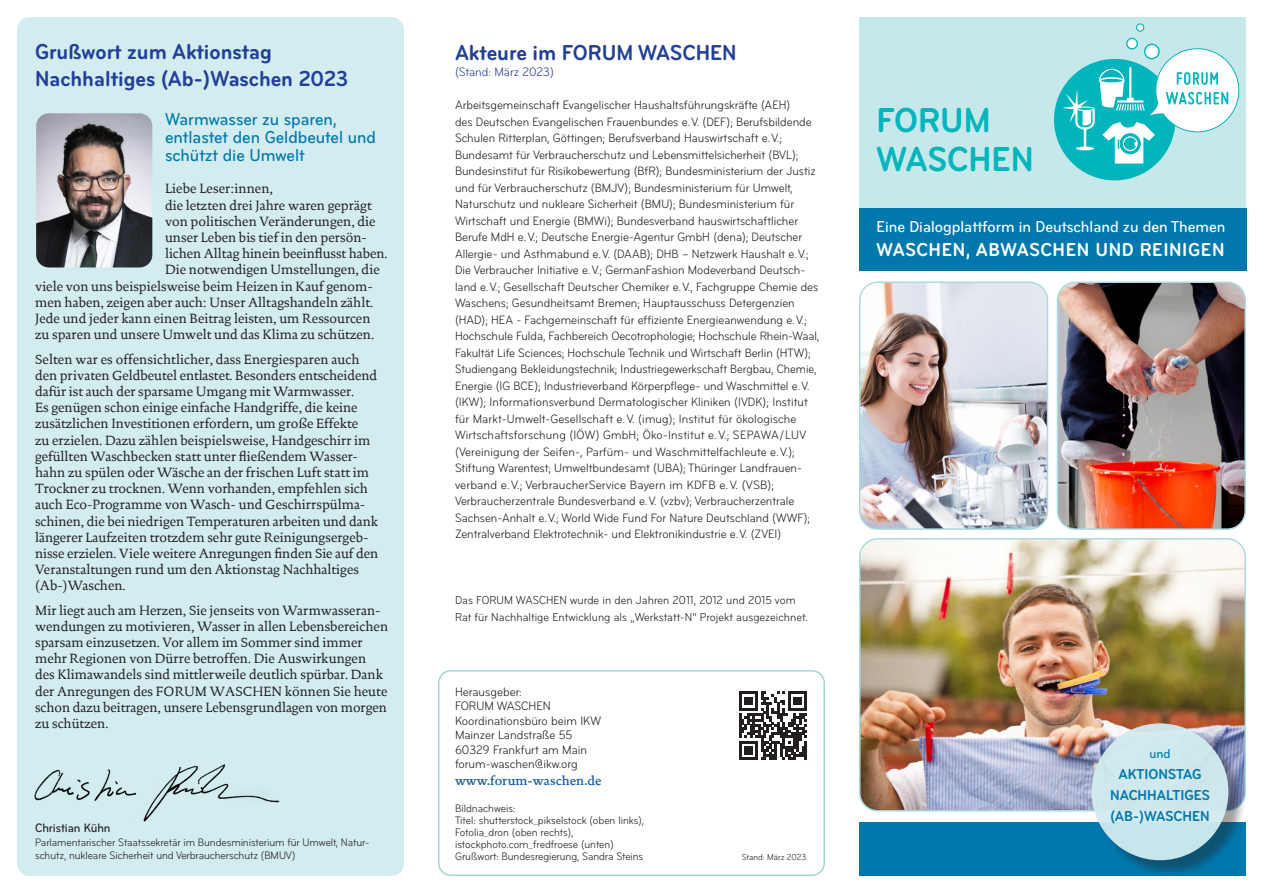
<style>
.page{position:relative;width:1263px;height:893px;background:#fff}
.page>*{position:absolute;margin:0;border:0;box-sizing:border-box;transform-origin:0 0}
.t1{font:700 condensed 36px/39px "Bryant";color:#00b5bc}
.t2{font:700 condensed 22.5px/27px "Bryant";color:#223f99}
.t3{font:700 condensed 19.5px "Bryant";letter-spacing:.03em;color:#fff}
.t4{font:500 condensed 18px/18px "Bryant";color:#0078ae}
.t5{font:500 condensed 16.5px "Bryant";color:#fff}
.t6{font:700 condensed 15px/21px "Bryant";color:#0078ae;text-align:center}
.t7{font:13.5px/16.2px "Documenta Dtl";color:#231f20}
.t8{font:500 condensed 13.5px "Bryant";color:#0078ae}
.t9{font:condensed 12.75px/14.4px "Bryant";color:#231f20}
.t10{font:500 12.75px "Documenta Dtl";color:#175d9e}
.t11{font:condensed 12.75px "Bryant";color:#223f99}
.t12{font:500 condensed 12.75px "Bryant";letter-spacing:-.005em;color:#231f20}
.t13{font:condensed 12.6px/16.5px "Bryant";color:#231f20}
.t14{font:condensed 12px/16.5px "Bryant";letter-spacing:.005em;color:#231f20}
.t15{font:condensed 11.25px/12px "Bryant";letter-spacing:-.005em;color:#231f20}
.t16{font:condensed 9px "Bryant";color:#231f20}
</style>
<div class="page">
<div style="left:859px;top:17px;width:387px;height:194px;background:#c7e8eb"></div>
<div style="left:859px;top:208px;width:387px;height:63px;background:#0078ae"></div>
<img style="left:860px;top:541px;width:383px;height:270px">
<div style="left:859px;top:538px;width:387px;height:273px;border:2px solid #a8dce0;border-radius:18px"></div>
<img style="left:862px;top:284px;width:185px;height:243px">
<div style="left:859px;top:281px;width:189px;height:249px;border:2px solid #a8dce0;border-radius:18px"></div>
<img style="left:1057px;top:284px;width:186px;height:243px">
<div style="left:1057px;top:281px;width:189px;height:249px;border:2px solid #a8dce0;border-radius:18px"></div>
<div style="left:438px;top:670px;width:387px;height:206px;border:2px solid #a1d8d2;border-radius:12px"></div>
<div style="left:17px;top:17px;width:387px;height:859px;background:#d2ecef;border-radius:13px"></div>
<div style="left:859px;top:822px;width:387px;height:53px;background:#0078ae"></div>
<div style="left:1094px;top:726px;width:152px;height:152px;background:#231f20;opacity:.45"></div>
<div style="left:1091px;top:723px;width:137px;height:137px;background:#d2ecef;border-radius:50%"></div>
<svg style="left:739px;top:691px;width:68px;height:69px"></svg>
<svg style="left:1136px;top:23px;width:8px;height:9px"></svg>
<svg style="left:1054px;top:38px;width:185px;height:142px"></svg>
<img style="left:36px;top:113px;width:116px;height:154px">
<img style="left:34px;top:764px;width:246px;height:58px">
<h2 class="t2" style="left:35px;top:38px;width:314px">Grußwort zum Aktionstag<br>Nachhaltiges (Ab-)Waschen 2023</h2>
<h3 class="t4" style="left:165px;top:110px;width:212px">Warmwasser zu sparen, entlastet den Geldbeutel und schützt die Umwelt</h3>
<p class="t7" style="left:165px;top:181px;width:109px">Liebe Leser:innen,</p>
<p class="t7" style="left:165px;top:197px;width:208px">die letzten drei Jahre waren geprägt</p>
<p class="t7" style="left:165px;top:213px;width:212px">von politischen Veränderungen, die</p>
<p class="t7" style="left:165px;top:229px;width:203px">unser Leben bis tief in den persön-</p>
<p class="t7" style="left:165px;top:245px;width:224px">lichen Alltag hinein beeinflusst haben.</p>
<p class="t7" style="left:165px;top:262px;width:216px">Die notwendigen Umstellungen, die</p>
<p class="t7" style="left:35px;top:278px;width:339px">viele von uns beispielsweise beim Heizen in Kauf genom-</p>
<p class="t7" style="left:35px;top:294px;width:340px">men haben, zeigen aber auch: Unser Alltagshandeln zählt.</p>
<p class="t7" style="left:35px;top:310px;width:337px">Jede und jeder kann einen Beitrag leisten, um Ressourcen</p>
<p class="t7" style="left:35px;top:326px;width:340px">zu sparen und unsere Umwelt und das Klima zu schützen.</p>
<p class="t7" style="left:35px;top:351px;width:345px">Selten war es offensichtlicher, dass Energiesparen auch den privaten Geldbeutel entlastet. Besonders entscheidend dafür ist auch der sparsame Umgang mit Warmwasser.<br>Es genügen schon einige einfache Handgriffe, die keine zusätzlichen Investitionen erfordern, um große Effekte<br>zu erzielen. Dazu zählen beispielsweise, Handgeschirr im gefüllten Waschbecken statt unter fließendem Wasser&shy;hahn zu spülen oder Wäsche an der frischen Luft statt im Trockner zu trocknen. Wenn vorhanden, empfehlen sich auch Eco-Programme von Wasch- und Geschirrspülma&shy;schinen, die bei niedrigen Temperaturen arbeiten und dank längerer Laufzeiten trotzdem sehr gute Reinigungsergeb&shy;nisse erzielen. Viele weitere Anregungen finden Sie auf den Veranstaltungen rund um den Aktionstag Nachhaltiges (Ab-)Waschen.</p>
<p class="t7" style="left:35px;top:602px;width:355px">Mir liegt auch am Herzen, Sie jenseits von Warmwasseran&shy;wendungen zu motivieren, Wasser in allen Lebensbereichen sparsam einzusetzen. Vor allem im Sommer sind immer mehr Regionen von Dürre betroffen. Die Auswirkungen des Klimawandels sind mittlerweile deutlich spürbar. Dank der Anregungen des FORUM WASCHEN können Sie heute schon dazu beitragen, unsere Lebensgrundlagen von morgen zu schützen.</p>
<p class="t12" style="left:35px;top:820px;width:77px">Christian Kühn</p>
<p class="t15" style="left:35px;top:835px;width:336px;line-height:13.5px">Parlamentarischer Staatssekretär im Bundesministerium für Umwelt, Natur&shy;schutz, nukleare Sicherheit und Verbraucherschutz (BMUV)</p>
<h2 class="t2" style="left:455px;top:39px;width:283px">Akteure im FORUM WASCHEN</h2>
<p class="t11" style="left:455px;top:64px;width:100px">(Stand: März 2023)</p>
<p class="t13" style="left:455px;top:97px;width:366px">Arbeitsgemeinschaft Evangelischer Haushaltsführungskräfte (AEH)<br>des Deutschen Evangelischen Frauenbundes e.V. (DEF); Berufsbildende Schulen Ritterplan, Göttingen; Berufsverband Hauswirtschaft e.V.; Bundesamt für Verbraucherschutz und Lebensmittelsicherheit (BVL); Bundesinstitut für Risikobewertung (BfR); Bundesministerium der Justiz und für Verbraucherschutz (BMJV); Bundesministerium für Umwelt, Naturschutz und nukleare Sicherheit (BMU); Bundesministerium für Wirtschaft und Energie (BMWi); Bundesverband hauswirtschaftlicher Berufe MdH e.V.; Deutsche Energie-Agentur GmbH (dena); Deutscher Allergie- und Asthmabund e.V. (DAAB); DHB – Netzwerk Haushalt e.V.; Die Verbraucher Initiative e.V.; GermanFashion Modeverband Deutsch&shy;land e.V.; Gesellschaft Deutscher Chemiker e.V., Fachgruppe Chemie des Waschens; Gesundheitsamt Bremen; Hauptausschuss Detergenzien (HAD); HEA - Fachgemeinschaft für effiziente Energieanwendung e.V.; Hochschule Fulda, Fachbereich Oecotrophologie; Hochschule Rhein-Waal, Fakultät Life Sciences; Hochschule Technik und Wirtschaft Berlin (HTW); Studiengang Bekleidungstechnik; Industriegewerkschaft Bergbau, Chemie, Energie (IG BCE); Industrieverband Körperpflege- und Waschmittel e.V. (IKW); Informationsverbund Dermatologischer Kliniken (IVDK); Institut für Markt-Umwelt-Gesellschaft e.V. (imug); Institut für ökologische Wirtschaftsforschung (IÖW) GmbH; Öko-Institut e.V.; SEPAWA/LUV (Vereinigung der Seifen-, Parfüm- und Waschmittelfachleute e.V.); Stiftung Warentest; Umweltbundesamt (UBA); Thüringer Landfrauen&shy;verband e.V.; VerbraucherService Bayern im KDFB e.V. (VSB); Verbraucherzentrale Bundesverband e.V. (vzbv); Verbraucherzentrale Sachsen-Anhalt e.V.; World Wide Fund For Nature Deutschland (WWF); Zentralverband Elektrotechnik- und Elektronikindustrie e.V. (ZVEI)</p>
<p class="t14" style="left:455px;top:592px;width:354px">Das FORUM WASCHEN wurde in den Jahren 2011, 2012 und 2015 vom<br>Rat für Nachhaltige Entwicklung als „Werkstatt-N“ Projekt ausgezeichnet.</p>
<p class="t9" style="left:455px;top:685px;width:148px">Herausgeber:<br>FORUM WASCHEN<br>Koordinationsbüro beim IKW<br>Mainzer Landstraße 55<br>60329 Frankfurt am Main forum-waschen@ikw.org</p>
<p class="t10" style="left:455px;top:773px;width:148px">www.forum-waschen.de</p>
<p class="t15" style="left:455px;top:802px;width:190px">Bildnachweis:<br>Titel: shutterstock_pikselstock (oben links), Fotolia_dron (oben rechts), istockphoto.com_fredfroese (unten)<br>Grußwort: Bundesregierung, Sandra Steins</p>
<p class="t16" style="left:742px;top:852px;width:66px">Stand: März 2023</p>
<h1 class="t1" style="left:876px;top:100px;width:159px">FORUM<br>WASCHEN</h1>
<h3 class="t5" style="left:876px;top:217px;width:350px">Eine Dialogplattform in Deutschland zu den Themen</h3>
<h3 class="t3" style="left:876px;top:238px;width:349px">WASCHEN, ABWASCHEN UND REINIGEN</h3>
<p class="t8" style="left:1149px;top:745px;width:23px">und</p>
<p class="t6" style="left:1110px;top:764px;width:101px">AKTIONSTAG<br>NACHHALTIGES (AB-)WASCHEN</p>
</div>
